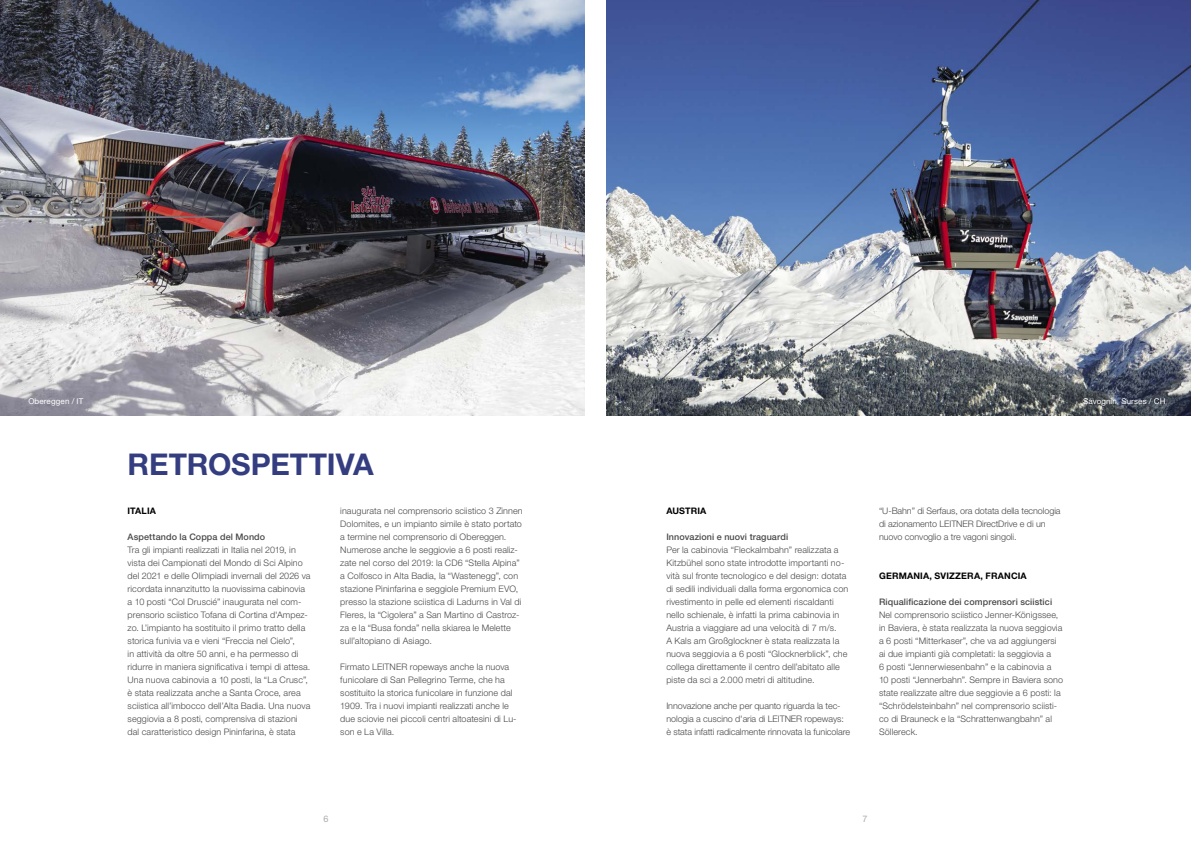
<style>
.page{position:relative;width:1191px;height:842px;background:#fff}
.page>*{position:absolute;margin:0;border:0;box-sizing:border-box;transform-origin:0 0}
.Ü1{font:700 30px "Helvetica Neue LTW1 G";letter-spacing:-.005em;color:#343d80}
.Fliesstext{font:300 9px/13px "Helvetica Neue LTW1 G";letter-spacing:.01em;color:#484848}
.Fliesstext-2{font:300 9px/13px "Helvetica Neue LTW1 G";letter-spacing:-.01em;color:#484848}
.Fliesstext-3{font:500 9px "Helvetica Neue LTW1 G";letter-spacing:.01em;color:#484848}
.Ü2{font:700 9px "Helvetica Neue LTW1 G";letter-spacing:.015em;color:#000}
.t1{font:9px "Helvetica Neue LTW1 G";color:#aaa}
.Bildbeschreibung{font:8px "Helvetica Neue LTW1 G";letter-spacing:.015em;color:#fff}
</style>
<div class="page">
<img style="left:0;top:0;width:584px;height:415px">
<img style="left:607px;top:0;width:584px;height:415px">
<p class="Bildbeschreibung" style="left:28px;top:397px;width:56px">Obereggen / IT</p>
<p class="Bildbeschreibung" style="left:1083px;top:396px;width:84px">Savognin, Surses / CH</p>
<p class="Ü1" style="left:128px;top:446px;width:248px">RETROSPETTIVA</p>
<p class="Ü2" style="left:128px;top:505px;width:30px">ITALIA</p>
<p class="Fliesstext-3" style="left:128px;top:531px;width:139px">Aspettando la Coppa del Mondo</p>
<p class="Fliesstext" style="left:128px;top:543px;width:184px">Tra gli impianti realizzati in Italia nel 2019, in vista dei Campionati del Mondo di Sci Alpino del 2021 e delle Olimpiadi invernali del 2026 va ricordata innanzitutto la nuovissima cabinovia a 10 posti “Col Druscié” inaugurata nel com&shy;prensorio sciistico Tofana di Cortina d'Ampez&shy;zo. L’impianto ha sostituito il primo tratto della storica funivia va e vieni “Freccia nel Cielo”,<br>in attività da oltre 50 anni, e ha permesso di ridurre in maniera significativa i tempi di attesa.</p>
<p class="Fliesstext" style="left:128px;top:673px;width:184px">Una nuova cabinovia a 10 posti, la “La Crusc”, è stata realizzata anche a Santa Croce, area sciistica all’imbocco dell’Alta Badia. Una nuova seggiovia a 8 posti, comprensiva di stazioni dal caratteristico design Pininfarina, è stata</p>
<p class="Fliesstext" style="left:340px;top:504px;width:184px">inaugurata nel comprensorio sciistico 3 Zinnen Dolomites, e un impianto simile è stato portato a termine nel comprensorio di Obereggen.<br>Numerose anche le seggiovie a 6 posti realiz&shy;zate nel corso del 2019: la CD6 “Stella Alpina” a Colfosco in Alta Badia, la “Wastenegg”, con stazione Pininfarina e seggiole Premium EVO, presso la stazione sciistica di Ladurns in Val di Fleres, la “Cigolera” a San Martino di Castroz&shy;za e la “Busa fonda” nella skiarea le Melette sull’altopiano di Asiago.</p>
<p class="Fliesstext" style="left:340px;top:660px;width:178px">Firmato LEITNER ropeways anche la nuova funicolare di San Pellegrino Terme, che ha sostituito la storica funicolare in funzione dal 1909. Tra i nuovi impianti realizzati anche le due sciovie nei piccoli centri altoatesini di Lu&shy;son e La Villa.</p>
<p class="Ü2" style="left:666px;top:505px;width:42px">AUSTRIA</p>
<p class="Fliesstext-3" style="left:666px;top:531px;width:123px">Innovazioni e nuovi traguardi</p>
<p class="Fliesstext" style="left:666px;top:543px;width:183px">Per la cabinovia “Fleckalmbahn” realizzata a Kitzbühel sono state introdotte importanti no&shy;vità sul fronte tecnologico e del design: dotata di sedili individuali dalla forma ergonomica con rivestimento in pelle ed elementi riscaldanti nello schienale, è infatti la prima cabinovia in Austria a viaggiare ad una velocità di 7 m/s.<br>A Kals am Großglockner è stata realizzata la nuova seggiovia a 6 posti “Glocknerblick”, che collega direttamente il centro dell’abitato alle piste da sci a 2.000 metri di altitudine.</p>
<p class="Fliesstext-2" style="left:666px;top:699px;width:185px">Innovazione anche per quanto riguarda la tec&shy;nologia a cuscino d'aria di LEITNER ropeways: è stata infatti radicalmente rinnovata la funicolare</p>
<p class="Fliesstext-2" style="left:879px;top:504px;width:183px">“U-Bahn” di Serfaus, ora dotata della tecnologia di azionamento LEITNER DirectDrive e di un nuovo convoglio a tre vagoni singoli.</p>
<p class="Ü2" style="left:879px;top:570px;width:149px">GERMANIA, SVIZZERA, FRANCIA</p>
<p class="Fliesstext-3" style="left:879px;top:596px;width:175px">Riqualificazione dei comprensori sciistici</p>
<p class="Fliesstext" style="left:879px;top:608px;width:185px">Nel comprensorio sciistico Jenner-Königssee, in Baviera, è stata realizzata la nuova seggiovia a 6 posti “Mitterkaser”, che va ad aggiungersi ai due impianti già completati: la seggiovia a<br>6 posti “Jennerwiesenbahn” e la cabinovia a 10 posti “Jennerbahn”. Sempre in Baviera sono state realizzate altre due seggiovie a 6 posti: la “Schrödelsteinbahn” nel comprensorio sciisti&shy;co di Brauneck e la “Schrattenwangbahn” al Söllereck.</p>
<p class="t1" style="left:323px;top:813px;width:7px">6</p>
<p class="t1" style="left:862px;top:813px;width:7px">7</p>
</div>
